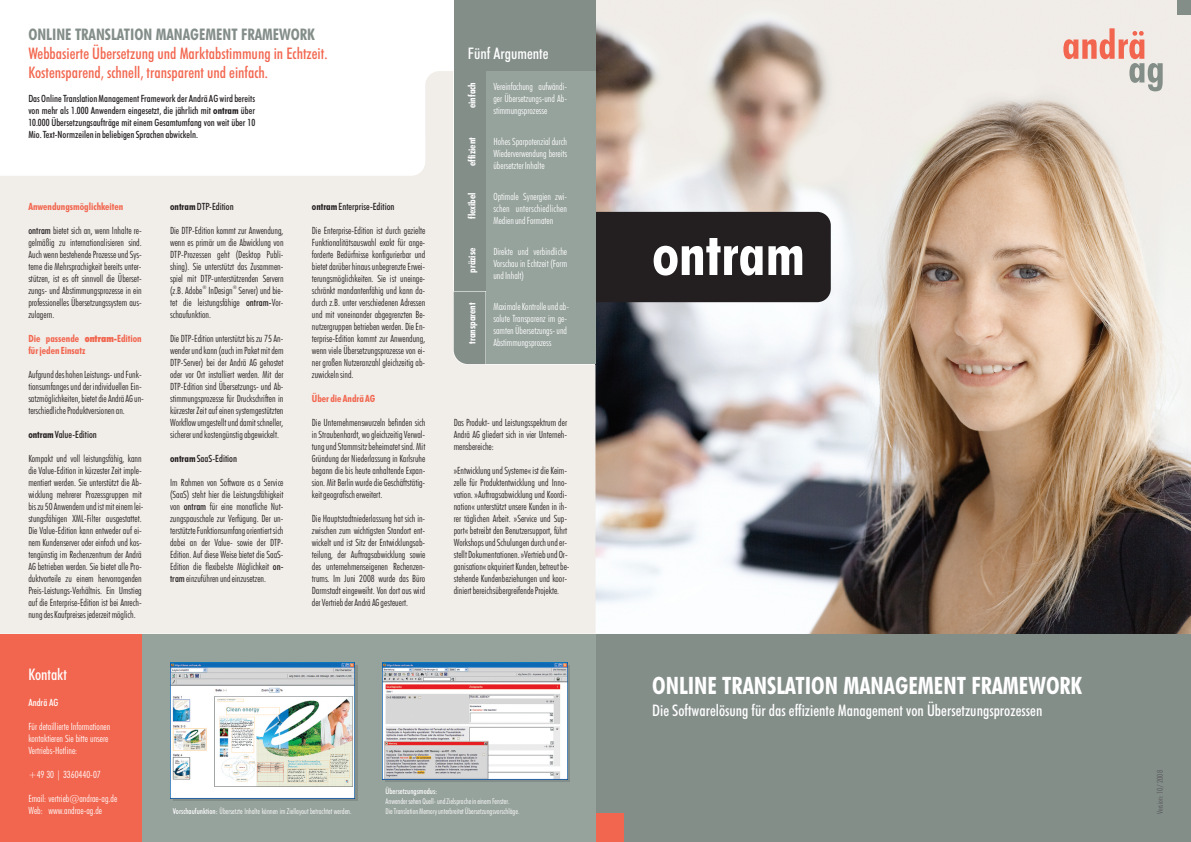
<style>
.page{position:relative;width:1191px;height:842px;background:#fff}
.page>*{position:absolute;margin:0;border:0;box-sizing:border-box;transform-origin:0 0}
.t1{font:700 condensed 60px "Futura BT";color:#fff}
.t2{font:700 condensed 24px "Futura BT";color:#fff}
.t3{font:500 condensed 16px/19.2px "Futura BT";color:#f2664f}
.t4{font:500 condensed 16px "Futura BT";color:#fff}
.t5{font:700 condensed 16px "Futura BT";color:#848e89}
.t6{font:300 condensed 10px/12px "Futura BT";color:#231f20;text-align:justify}
.t7{font:300 condensed 10px/12px "Futura BT";color:#fff;text-align:justify}
.t8{font:500 condensed 10px/12px "Futura BT";color:#231f20;text-align:justify}
.t9{font:700 condensed 10px/12px "Futura BT";color:#f2664f}
.t10{font:700 condensed 10px "Futura BT";color:#fff}
.t11{font:500 condensed 10px "Futura BT";color:#fff}
.t12{font:300 condensed 8px/9.6px "Futura BT";color:#fff}
.t13{font:500 condensed 8px "Futura BT";color:#fff}
.t14{font:300 condensed 8px "Futura BT";color:#57585a}
.t15{font:300 condensed 5px "Futura BT";color:#231f20}
.s1{font-weight:700}
.s2{font-weight:500}
.s3{font-weight:900}
</style>
<div class="page">
<img style="left:595px;top:0;width:596px;height:634px">
<svg style="left:0;top:71px;width:595px;height:563px;fill:#f1ede8"></svg>
<svg style="left:1063px;top:28px;width:99px;height:63px;background:#e7ccc4"></svg>
<div style="left:595px;top:634px;width:596px;height:208px;background:#848e89"></div>
<div style="left:595px;top:814px;width:29px;height:28px;background:#f2664f"></div>
<div style="left:1176px;top:0;width:15px;height:14px;background:#848e89"></div>
<div style="left:595px;top:212px;width:235px;height:90px;background:#231f20"></div>
<div style="left:142px;top:634px;width:453px;height:208px;background:#96a29c"></div>
<svg style="left:385px;top:666px;width:185px;height:116px"></svg>
<svg style="left:173px;top:666px;width:184px;height:135px"></svg>
<div style="left:0;top:634px;width:142px;height:208px;background:#f2664f"></div>
<div style="left:454px;top:0;width:141px;height:71px;background:#848e89"></div>
<div style="left:486px;top:71px;width:109px;height:55px;background:#96a29c"></div>
<div style="left:454px;top:71px;width:31px;height:55px;background:#848e89"></div>
<div style="left:486px;top:126px;width:109px;height:55px;background:#96a29c"></div>
<div style="left:454px;top:126px;width:31px;height:55px;background:#848e89"></div>
<div style="left:486px;top:181px;width:109px;height:55px;background:#96a29c"></div>
<div style="left:454px;top:181px;width:31px;height:55px;background:#848e89"></div>
<div style="left:486px;top:292px;width:109px;height:72px;background:#96a29c"></div>
<div style="left:454px;top:292px;width:31px;height:72px;background:#848e89"></div>
<div style="left:486px;top:236px;width:109px;height:55px;background:#96a29c"></div>
<div style="left:454px;top:236px;width:31px;height:55px;background:#848e89"></div>
<img style="left:170px;top:663px;width:184px;height:135px">
<img style="left:383px;top:663px;width:184px;height:116px">
<h3 class="t5" style="left:28px;top:28px;width:288px">ONLINE TRANSLATION MANAGEMENT FRAMEWORK</h3>
<h3 class="t3" style="left:28px;top:45px;width:300px">Webbasierte Übersetzung und Marktabstimmung in Echtzeit.<br>Kostensparend, schnell, transparent und einfach.</h3>
<p class="t8" style="left:28px;top:93px;width:228px">Das Online Translation Management Framework der Andrä AG wird bereits von mehr als 1.000 Anwendern eingesetzt, die jährlich mit <span class="s1">ontram</span> über 10.000 Übersetzungsaufträge mit einem Gesamtumfang von weit über 10<br>Mio. Text-Normzeilen in beliebigen Sprachen abwickeln.</p>
<p class="t9" style="left:28px;top:201px;width:96px">Anwendungsmöglichkeiten</p>
<p class="t6" style="left:28px;top:225px;width:115px"><span class="s2">ontram</span> bietet sich an, wenn Inhalte re&shy;gelmäßig zu internationalisieren sind.<br>Auch wenn bestehende Prozesse und Sys&shy;teme die Mehrsprachigkeit bereits unter&shy;stützen, ist es oft sinnvoll die Überset&shy;zungs- und Abstimmungsprozesse in ein professionelles Übersetzungssystem aus&shy;zulagern.</p>
<p class="t9" style="left:28px;top:333px;width:115px">Die passende <span class="s3">ontram</span>-Edition für jeden Einsatz</p>
<p class="t6" style="left:28px;top:369px;width:117px;text-align:left">Aufgrund des hohen Leistungs- und Funk&shy;tionsumfanges und der individuellen Ein&shy;satzmöglichkeiten, bietet die Andrä AG un&shy;terschiedliche Produktversionen an.</p>
<p class="t8" style="left:28px;top:429px;width:70px"><span class="s1">ontram</span>Value-Edition</p>
<p class="t6" style="left:28px;top:453px;width:117px;text-align:left">Kompakt und voll leistungsfähig, kann die Value-Edition in kürzester Zeit imple&shy;mentiert werden. Sie unterstützt die Ab&shy;wicklung mehrerer Prozessgruppen mit bis zu 50 Anwendern und ist mit einem lei&shy;stungsfähigen XML-Filter ausgestattet.<br>Die Value-Edition kann entweder auf ei&shy;nem Kundenserver oder einfach und kos&shy;tengünstig im Rechenzentrum der Andrä AG betrieben werden. Sie bietet alle Pro&shy;duktvorteile zu einem hervorragenden Preis-Leistungs-Verhältnis. Ein Umstieg auf die Enterprise-Edition ist bei Anrech&shy;nung des Kaufpreises jederzeit möglich.</p>
<p class="t8" style="left:170px;top:201px;width:65px"><span class="s1">ontram</span>DTP-Edition</p>
<p class="t6" style="left:170px;top:225px;width:115px">Die DTP-Edition kommt zur Anwendung, wenn es primär um die Abwicklung von DTP-Prozessen geht (Desktop Publi&shy;shing). Sie unterstützt das Zusammen&shy;spiel mit DTP-unterstützenden Servern</p>
<p class="t15" style="left:202px;top:285px;width:6px">®</p>
<p class="t15" style="left:233px;top:285px;width:6px">®</p>
<p class="t6" style="left:170px;top:286px;width:115px">(z.B. Adobe InDesign Server) und bie&shy;tet die leistungsfähige <span class="s2">ontram-</span>Vor&shy;schaufunktion.</p>
<p class="t6" style="left:170px;top:333px;width:115px">Die DTP-Edition unterstützt bis zu 75 An&shy;wender und kann (auch im Paket mit dem DTP-Server) bei der Andrä AG gehostet oder vor Ort installiert werden. Mit der DTP-Edition sind Übersetzungs- und Ab&shy;stimmungsprozesse für Druckschriften in kürzester Zeit auf einen systemgestützten Workflow umgestellt und damit schneller, sicherer und kostengünstig abgewickelt.</p>
<p class="t8" style="left:170px;top:453px;width:68px"><span class="s1">ontram</span>SaaS-Edition</p>
<p class="t6" style="left:170px;top:477px;width:115px">Im Rahmen von Software as a Service (SaaS) steht hier die Leistungsfähigkeit von <span class="s2">ontram</span> für eine monatliche Nut&shy;zungspauschale zur Verfügung. Der un&shy;terstützte Funktionsumfang orientiert sich dabei an der Value- sowie der DTP-Edition. Auf diese Weise bietet die SaaS-Edition die flexibelste Möglichkeit <span class="s2">on&shy;tram</span>einzuführen und einzusetzen.</p>
<p class="t8" style="left:312px;top:201px;width:84px"><span class="s1">ontram</span>Enterprise-Edition</p>
<p class="t6" style="left:312px;top:225px;width:115px">Die Enterprise-Edition ist durch gezielte Funktionalitätsauswahl exakt für ange&shy;forderte Bedürfnisse konfigurierbar und bietet darüber hinaus unbegrenzte Erwei&shy;terungsmöglichkeiten. Sie ist uneinge&shy;schränkt mandantenfähig und kann da&shy;durch z.B. unter verschiedenen Adressen und mit voneinander abgegrenzten Be&shy;nutzergruppen betrieben werden. Die En&shy;terprise-Edition kommt zur Anwendung, wenn viele Übersetzungsprozesse von ei&shy;ner großen Nutzeranzahl gleichzeitig ab&shy;zuwickeln sind.</p>
<p class="t9" style="left:312px;top:393px;width:65px">Über die Andrä AG</p>
<p class="t6" style="left:312px;top:417px;width:115px">Die Unternehmenswurzeln befinden sich in Straubenhardt, wo gleichzeitig Verwal&shy;tung und Stammsitz beheimatet sind. Mit Gründung der Niederlassung in Karlsruhe begann die bis heute anhaltende Expan&shy;sion. Mit Berlin wurde die Geschäftstätig&shy;keit geografisch erweitert.</p>
<p class="t6" style="left:312px;top:513px;width:115px">Die Hauptstadtniederlassung hat sich in&shy;zwischen zum wichtigsten Standort ent&shy;wickelt und ist Sitz der Entwicklungsab&shy;teilung, der Auftragsabwicklung sowie des unternehmenseigenen Rechenzen&shy;trums. Im Juni 2008 wurde das Büro Darmstadt eingeweiht. Von dort aus wird der Vertrieb der Andrä AG gesteuert.</p>
<h3 class="t4" style="left:468px;top:46px;width:82px">Fünf Argumente</h3>
<p class="t7" style="left:493px;top:81px;width:75px">Vereinfachung aufwändi&shy;ger Übersetzungs-und Ab&shy;stimmungsprozesse</p>
<p class="t7" style="left:493px;top:136px;width:75px">Hohes Sparpotenzial durch Wiederverwendung bereits übersetzter Inhalte</p>
<p class="t7" style="left:493px;top:191px;width:75px">Optimale Synergien zwi&shy;schen unterschiedlichen Medien und Formaten</p>
<p class="t10" style="left:468px;top:108px;width:27px;rotate:-90deg">einfach</p>
<p class="t10" style="left:468px;top:166px;width:30px;rotate:-90deg">effizient</p>
<p class="t10" style="left:468px;top:219px;width:28px;rotate:-90deg">flexibel</p>
<p class="t10" style="left:468px;top:273px;width:27px;rotate:-90deg">präzise</p>
<p class="t10" style="left:468px;top:344px;width:43px;rotate:-90deg">transparent</p>
<p class="t7" style="left:493px;top:246px;width:75px">Direkte und verbindliche Vorschau in Echtzeit (Form und Inhalt)</p>
<p class="t7" style="left:493px;top:302px;width:77px;text-align:left">Maximale Kontrolle und ab&shy;solute Transparenz im ge&shy;samten Übersetzungs- und<br>Abstimmungsprozess</p>
<p class="t6" style="left:454px;top:417px;width:115px">Das Produkt- und Leistungsspektrum der Andrä AG gliedert sich in vier Unterneh&shy;mensbereiche:</p>
<p class="t6" style="left:454px;top:465px;width:117px;text-align:left">»Entwicklung und Systeme« ist die Keim&shy;zelle für Produktentwicklung und Inno&shy;vation. »Auftragsabwicklung und Koordi&shy;nation« unterstützt unsere Kunden in ih&shy;rer täglichen Arbeit. »Service und Sup&shy;port« betreibt den Benutzersupport, führt Workshops und Schulungen durch und er&shy;stellt Dokumentationen. »Vertrieb und Or&shy;ganisation« akquiriert Kunden, betreut be&shy;stehende Kundenbeziehungen und koor&shy;diniert bereichsübergreifende Projekte.</p>
<h3 class="t4" style="left:28px;top:668px;width:40px">Kontakt</h3>
<p class="t11" style="left:28px;top:698px;width:32px">Andrä AG</p>
<p class="t7" style="left:28px;top:721px;width:83px;text-align:left">Für detaillierte Informationen kontaktieren Sie bitte unsere<br>Vertriebs-Hotline:</p>
<p class="t7" style="left:28px;top:769px;width:74px">+49 30 | 3360440-07</p>
<p class="t7" style="left:28px;top:793px;width:90px">Email: vertrieb@andrae-ag.de<br>Web:</p>
<p class="t7" style="left:49px;top:805px;width:55px">www.andrae-ag.de</p>
<p class="t12" style="left:173px;top:807px;width:180px"><span class="s2">Vorschaufunktion:</span> Übersetzte Inhalte können im Ziellayout betrachtet werden.</p>
<p class="t13" style="left:385px;top:788px;width:53px">Übersetzungsmodus:</p>
<p class="t12" style="left:385px;top:797px;width:135px">Anwender sehen Quell- und Zielsprache in einem Fenster.<br>Die Translation Memory unterbreitet Übersetzungsvorschläge.</p>
<h1 class="t1" style="left:652px;top:229px;width:154px">ontram</h1>
<h2 class="t2" style="left:652px;top:676px;width:431px">ONLINE TRANSLATION MANAGEMENT FRAMEWORK</h2>
<h3 class="t4" style="left:652px;top:704px;width:392px">Die Softwarelösung für das effiziente Management von Übersetzungsprozessen</h3>
<p class="t14" style="left:1156px;top:814px;width:45px;rotate:-90deg">Version: 10 / 2008</p>
</div>
